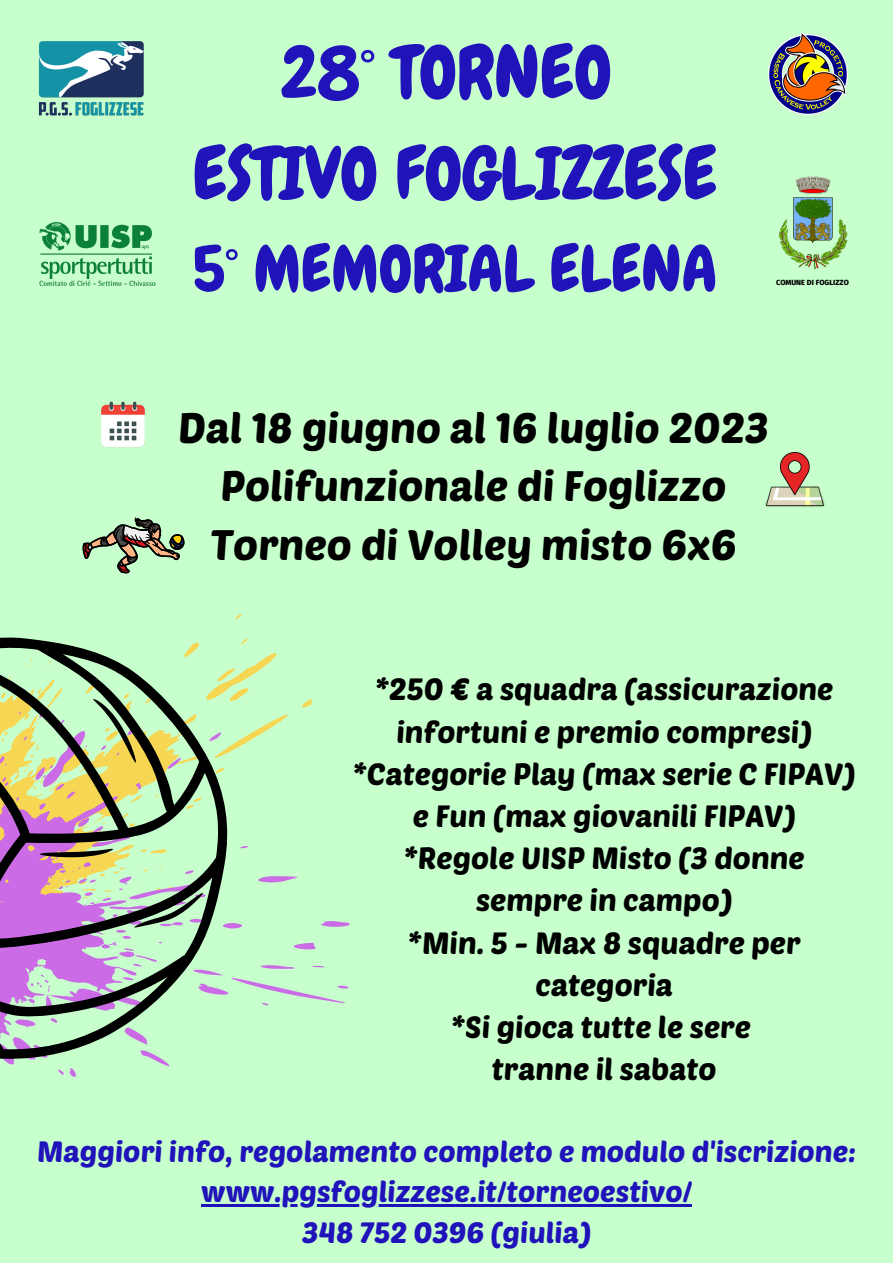
<style>
.page{position:relative;width:893px;height:1263px;background:#c7ffcd}
.page>*{position:absolute;margin:0;border:0;box-sizing:border-box;transform-origin:0 0}
.t1{font:72.45px "Chewy";color:#2013ba}
.t2{font:63.97px "Chewy";color:#2013ba}
.t3{font:42px/58.5px "Poetsen One";color:#000;text-align:center}
.t4{font:30.3px/42.2px "Poetsen One";color:#000;text-align:center}
.t5{font:29.03px "Poetsen One";color:#2013ba}
.t6{font:800 7.5px "Fira Sans";color:#000}
</style>
<div class="page">
<svg style="left:0;top:613px;width:311px;height:393px"></svg>
<svg style="left:0;top:677px;width:206px;height:400px"></svg>
<svg style="left:82px;top:517px;width:102px;height:57px"></svg>
<img style="left:38px;top:41px;width:106px;height:75px">
<img style="left:768px;top:34px;width:80px;height:80px">
<img style="left:39px;top:223px;width:117px;height:63px">
<img style="left:779px;top:177px;width:69px;height:92px">
<img style="left:101px;top:401px;width:44px;height:46px">
<img style="left:765px;top:452px;width:60px;height:55px">
<hr style="left:201px;top:1204px;width:491px;height:2px;background:#2013ba">
<p class="t1" style="left:281px;top:26px;width:333px">28° TORNEO</p>
<p class="t1" style="left:193px;top:128px;width:525px">ESTIVO FOGLIZZESE</p>
<p class="t2" style="left:192px;top:228px;width:526px">5° MEMORIAL ELENA</p>
<p class="t6" style="left:776px;top:278px;width:74px">COMUNE DI FOGLIZZO</p>
<p class="t3" style="left:178px;top:396px;width:592px">Dal 18 giugno al 16 luglio 2023<br>Polifunzionale di Foglizzo</p>
<p class="t3" style="left:210px;top:513px;width:528px">Torneo di Volley misto 6x6</p>
<p class="t4" style="left:375px;top:667px;width:460px">*250 € a squadra (assicurazione infortuni e premio compresi)</p>
<p class="t4" style="left:353px;top:751px;width:504px">*Categorie Play (max serie C FIPAV) e Fun (max giovanili FIPAV)</p>
<p class="t4" style="left:404px;top:836px;width:402px">*Regole UISP Misto (3 donne sempre in campo)</p>
<p class="t4" style="left:408px;top:920px;width:394px">*Min. 5 - Max 8 squadre per categoria</p>
<p class="t4" style="left:451px;top:1005px;width:301px">*Si gioca tutte le sere</p>
<p class="t4" style="left:492px;top:1047px;width:226px">tranne il sabato</p>
<p class="t5" style="left:37px;top:1132px;width:820px">Maggiori info, regolamento completo e modulo d'iscrizione:</p>
<p class="t5" style="left:201px;top:1173px;width:492px">www.pgsfoglizzese.it/torneoestivo/</p>
<p class="t5" style="left:302px;top:1213px;width:290px">348 752 0396 (giulia)</p>
</div>
